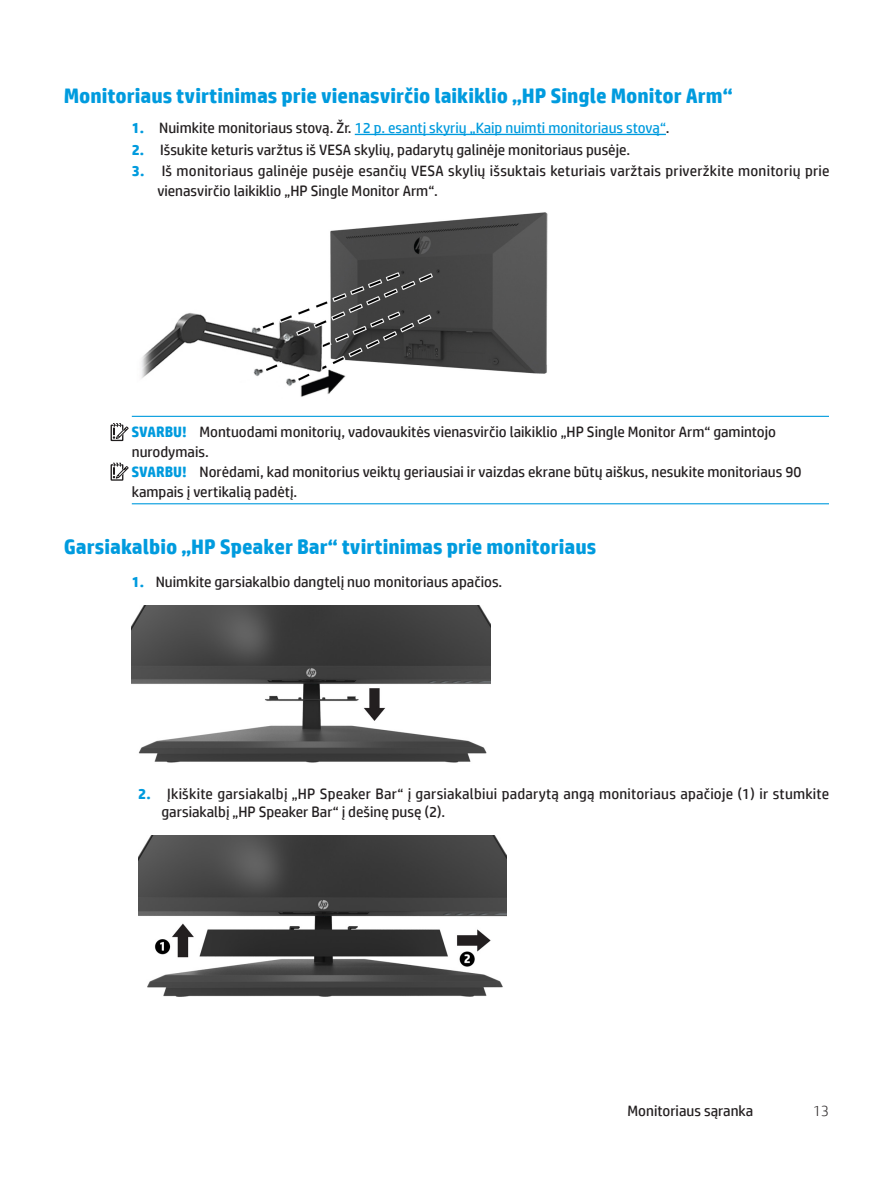
<style>
.page{position:relative;width:893px;height:1188px;background:#fff}
.page>*{position:absolute;margin:0;border:0;box-sizing:border-box;transform-origin:0 0}
.Head_4{font:700 21px "HP Simplified";color:#009bde}
.t1{font:15px/20.1px "HP Simplified";color:#231f20}
.t2{font:15px "HP Simplified";color:#009bde}
.t3{font:300 15px "HP Simplified";color:#231f20}
.s1{font-weight:700}
.s2{color:#231f20}
.s3{font-weight:700;color:#009bde}
</style>
<div class="page">
<hr style="left:355px;top:134px;width:311px;height:1px;background:#009bde">
<img style="left:141px;top:212px;width:407px;height:185px">
<hr style="left:132px;top:416px;width:697px;height:1px;background:#009bde">
<div style="left:111px;top:425px;width:12px;height:16px;border:1px solid #201d1e"></div>
<svg style="left:112px;top:423px;width:17px;height:18px"></svg>
<div style="left:111px;top:464px;width:12px;height:17px;border:1px solid #201d1e"></div>
<svg style="left:112px;top:463px;width:17px;height:17px"></svg>
<hr style="left:132px;top:503px;width:697px;height:1px;background:#009bde">
<img style="left:132px;top:605px;width:358px;height:158px">
<img style="left:138px;top:836px;width:369px;height:161px">
<p class="Head_4" style="left:64px;top:83px;width:670px">Monitoriaus tvirtinimas prie vienasvirčio laikiklio „HP Single Monitor Arm“</p>
<p class="t2" style="left:132px;top:119px;width:539px"><span class="s1">1.</span> <span class="s2">Nuimkite monitoriaus stovą. Žr.</span> 12 p. esantį skyrių „Kaip nuimti monitoriaus stovą“<span class="s2">.</span></p>
<p class="t1" style="left:132px;top:139px;width:500px"><span class="s3">2.</span> Išsukite keturis varžtus iš VESA skylių, padarytų galinėje monitoriaus pusėje.</p>
<p class="t1" style="left:157px;top:161px;width:674px;text-indent:-26px"><span class="s3">3.</span> Iš monitoriaus galinėje pusėje esančių VESA skylių išsuktais keturiais varžtais priveržkite monitorių prie vienasvirčio laikiklio „HP Single Monitor Arm“.</p>
<p class="t1" style="left:132px;top:422px;width:646px"><span class="s3">SVARBU!</span> Montuodami monitorių, vadovaukitės vienasvirčio laikiklio „HP Single Monitor Arm“ gamintojo nurodymais.</p>
<p class="t1" style="left:132px;top:461px;width:671px"><span class="s3">SVARBU!</span> Norėdami, kad monitorius veiktų geriausiai ir vaizdas ekrane būtų aiškus, nesukite monitoriaus 90 kampais į vertikalią padėtį.</p>
<p class="Head_4" style="left:64px;top:535px;width:534px">Garsiakalbio „HP Speaker Bar“ tvirtinimas prie monitoriaus</p>
<p class="t1" style="left:132px;top:572px;width:372px"><span class="s3">1.</span> Nuimkite garsiakalbio dangtelį nuo monitoriaus apačios.</p>
<p class="t1" style="left:162px;top:785px;width:669px;line-height:18px;text-indent:-23px"><span class="s3">2.</span> Įkiškite garsiakalbį „HP Speaker Bar“ į garsiakalbiui padarytą angą monitoriaus apačioje (1) ir stumkite garsiakalbį „HP Speaker Bar“ į dešinę pusę (2).</p>
<p class="t1" style="left:628px;top:1101px;width:127px">Monitoriaus sąranka</p>
<p class="t3" style="left:813px;top:1102px;width:18px">13</p>
</div>
